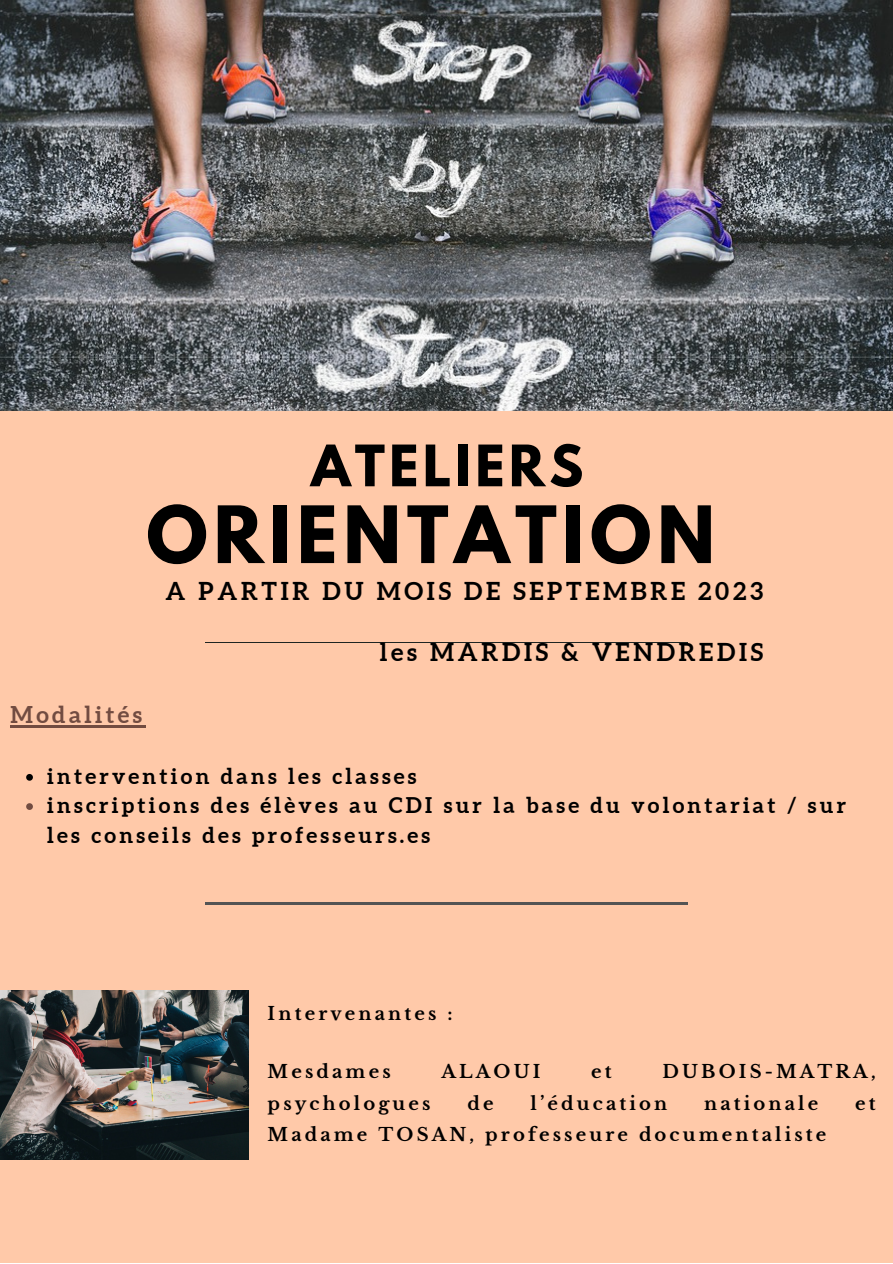
<style>
.page{position:relative;width:893px;height:1264px;background:#fff}
.page>*{position:absolute;margin:0;border:0;box-sizing:border-box;transform-origin:0 0}
.t1{font:700 69.9px "League Spartan";letter-spacing:.085em;color:#000}
.t2{font:700 50.55px "League Spartan";letter-spacing:.085em;color:#000}
.t3{font:700 24.6px "Aleo";letter-spacing:.15em;color:#000}
.t4{font:700 23.1px "Aleo";letter-spacing:.15em;color:#724c41}
.t5{font:700 21.6px/29.2px "Aleo";letter-spacing:.15em;color:#000}
.t6{font:700 18px "Libre Baskerville";letter-spacing:.175em;color:#000}
</style>
<div class="page">
<div style="left:0;top:0;width:892px;height:1262px;background:#ffc9a9"></div>
<hr style="left:205px;top:641px;width:482px;height:1px;background:#1f2522">
<img style="left:0;top:0;width:892px;height:410px">
<img style="left:0;top:990px;width:248px;height:169px">
<hr style="left:205px;top:902px;width:482px;height:2px;background:#545454">
<svg style="left:26px;top:774px;width:7px;height:6px"></svg>
<svg style="left:26px;top:803px;width:7px;height:7px"></svg>
<hr style="left:10px;top:725px;width:136px;height:2px;background:#724c41">
<p class="t2" style="left:311px;top:441px;width:274px">ATELIERS</p>
<p class="t1" style="left:146px;top:500px;width:570px">ORIENTATION</p>
<p class="t3" style="left:165px;top:577px;width:599px">A PARTIR DU MOIS DE SEPTEMBRE 2023</p>
<p class="t4" style="left:10px;top:701px;width:133px">Modalités</p>
<p class="t3" style="left:380px;top:638px;width:384px">les MARDIS &amp; VENDREDIS</p>
<p class="t5" style="left:47px;top:761px;width:371px">intervention dans les classes</p>
<p class="t5" style="left:47px;top:790px;width:800px">inscriptions des élèves au CDI sur la base du volontariat / sur les conseils des professeurs.es</p>
<p class="t6" style="left:267px;top:1002px;width:186px">Intervenantes :</p>
<p class="t6" style="left:267px;top:1060px;width:124px">Mesdames</p>
<p class="t6" style="left:441px;top:1060px;width:100px">ALAOUI</p>
<p class="t6" style="left:591px;top:1060px;width:22px">et</p>
<p class="t6" style="left:662px;top:1060px;width:214px">DUBOIS-MATRA,</p>
<p class="t6" style="left:267px;top:1091px;width:164px">psychologues</p>
<p class="t6" style="left:467px;top:1091px;width:28px">de</p>
<p class="t6" style="left:530px;top:1091px;width:138px">l’éducation</p>
<p class="t6" style="left:704px;top:1091px;width:115px">nationale</p>
<p class="t6" style="left:855px;top:1091px;width:22px">et</p>
<p class="t6" style="left:267px;top:1123px;width:560px">Madame TOSAN, professeure documentaliste</p>
</div>
